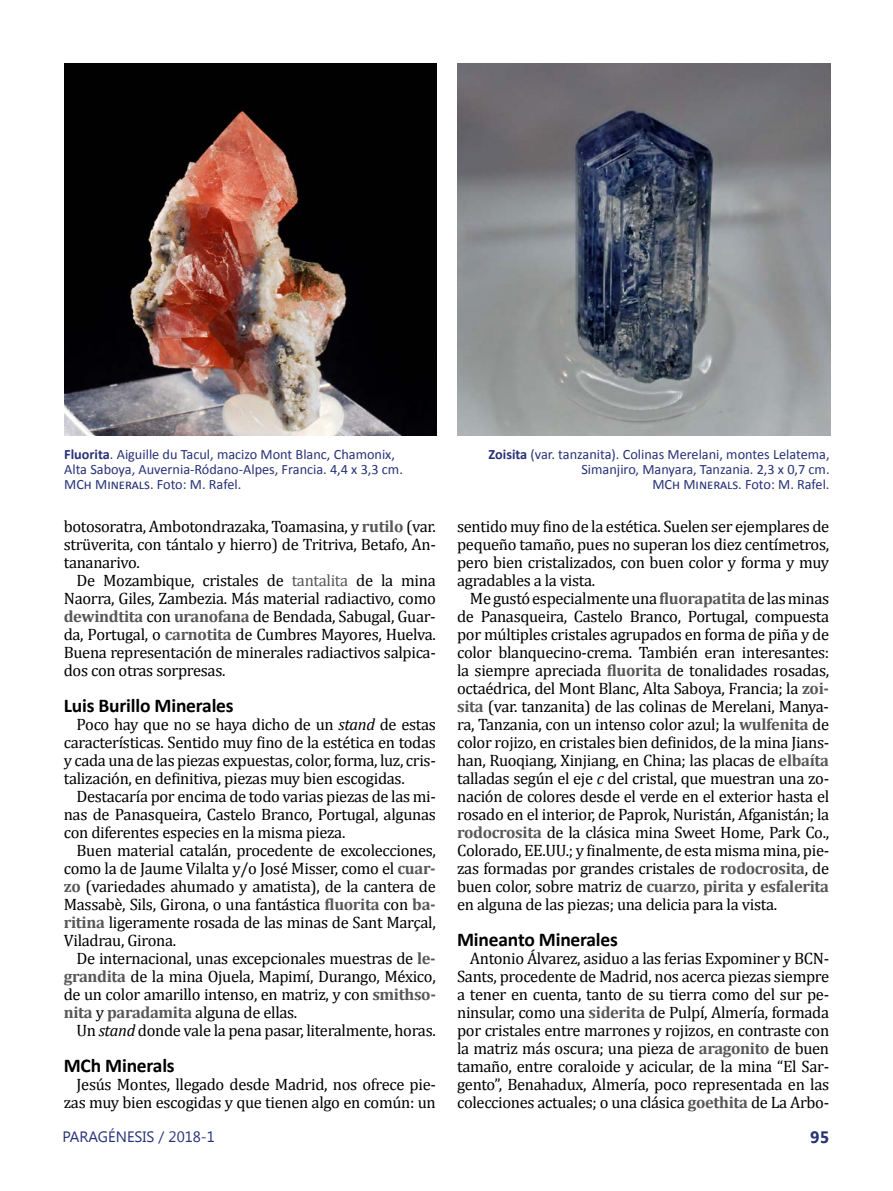
<style>
.page{position:relative;width:893px;height:1191px;background:#fff}
.page>*{position:absolute;margin:0;border:0;box-sizing:border-box;transform-origin:0 0}
.t1{font:700 19.5px "Calibri";letter-spacing:-.01em;color:#000}
.t2{font:16.5px/18px "Cambria";letter-spacing:-.02em;color:#000;text-align:justify}
.t3{font:700 16.5px "Segoe UI";color:#283277}
.t4{font:15px "Segoe UI";color:#283277}
.t5{font:14.25px/15px "Calibri";color:#283277}
.s1{font-weight:700}
.s2{font-weight:700;color:#575757}
.s3{color:#575757}
.s4{font-style:italic}
</style>
<div class="page">
<img style="left:65px;top:64px;width:372px;height:372px">
<img style="left:458px;top:64px;width:372px;height:372px">
<p class="t5" style="left:64px;top:446px;width:340px"><span class="s1">Fluorita</span>. Aiguille du Tacul, macizo Mont Blanc, Chamonix,<br>Alta Saboya, Auvernia-Ródano-Alpes, Francia. 4,4 x 3,3 cm.<br>MCh Minerals. Foto: M. Rafel.</p>
<p class="t5" style="left:488px;top:446px;width:343px;text-align:right"><span class="s1">Zoisita</span> (var. tanzanita). Colinas Merelani, montes Lelatema,<br>Simanjiro, Manyara, Tanzania. 2,3 x 0,7 cm.<br>MCh Minerals. Foto: M. Rafel.</p>
<p class="t2" style="left:64px;top:517px;width:374px">botosoratra, Ambotondrazaka, Toamasina, y <span class="s2">rutilo</span> (var. strüverita, con tántalo y hierro) de Tritriva, Betafo, An&shy;tananarivo.</p>
<p class="t2" style="left:64px;top:571px;width:374px;text-indent:13px">De Mozambique, cristales de <span class="s3">tantalita</span> de la mina Naorra, Giles, Zambezia. Más material radiactivo, como <span class="s2">dewindtita</span> con <span class="s2">uranofana</span> de Bendada, Sabugal, Guar&shy;da, Portugal, o <span class="s2">carnotita</span> de Cumbres Mayores, Huelva.<br>Buena representación de minerales radiactivos salpica&shy;dos con otras sorpresas.</p>
<p class="t1" style="left:64px;top:693px;width:171px">Luis Burillo Minerales</p>
<p class="t2" style="left:64px;top:715px;width:374px;text-indent:13px">Poco hay que no se haya dicho de un <span class="s4">stand</span> de estas características. Sentido muy fino de la estética en todas y cada una de las piezas expuestas, color, forma, luz, cris&shy;talización, en definitiva, piezas muy bien escogidas.</p>
<p class="t2" style="left:64px;top:787px;width:374px;text-indent:13px">Destacaría por encima de todo varias piezas de las mi&shy;nas de Panasqueira, Castelo Branco, Portugal, algunas con diferentes especies en la misma pieza.</p>
<p class="t2" style="left:64px;top:841px;width:374px;text-indent:13px">Buen material catalán, procedente de excolecciones, como la de Jaume Vilalta y/o José Misser, como el <span class="s2">cuar&shy;zo</span> (variedades ahumado y amatista), de la cantera de Massabè, Sils, Girona, o una fantástica <span class="s2">fluorita</span> con <span class="s2">ba&shy;ritina</span> ligeramente rosada de las minas de Sant Marçal, Viladrau, Girona.</p>
<p class="t2" style="left:64px;top:949px;width:374px;text-indent:13px">De internacional, unas excepcionales muestras de <span class="s2">le&shy;grandita</span> de la mina Ojuela, Mapimí, Durango, México, de un color amarillo intenso, en matriz, y con <span class="s2">smithso&shy;nita</span> y <span class="s2">paradamita</span> alguna de ellas.</p>
<p class="t2" style="left:77px;top:1021px;width:361px">Un <span class="s4">stand</span> donde vale la pena pasar, literalmente, horas.</p>
<p class="t1" style="left:64px;top:1053px;width:112px">MCh Minerals</p>
<p class="t2" style="left:64px;top:1075px;width:374px;text-align:right">Jesús Montes, llegado desde Madrid, nos ofrece pie&shy;zas muy bien escogidas y que tienen algo en común: un</p>
<p class="t2" style="left:457px;top:517px;width:374px">sentido muy fino de la estética. Suelen ser ejemplares de pequeño tamaño, pues no superan los diez centímetros, pero bien cristalizados, con buen color y forma y muy agradables a la vista.</p>
<p class="t2" style="left:457px;top:589px;width:374px;text-indent:13px">Me gustó especialmente una <span class="s2">fluorapatita</span> de las minas de Panasqueira, Castelo Branco, Portugal, compuesta por múltiples cristales agrupados en forma de piña y de color blanquecino-crema. También eran interesantes: la siempre apreciada <span class="s2">fluorita</span> de tonalidades rosadas, octaédrica, del Mont Blanc, Alta Saboya, Francia; la <span class="s2">zoi&shy;sita</span> (var. tanzanita) de las colinas de Merelani, Manya&shy;ra, Tanzania, con un intenso color azul; la <span class="s2">wulfenita</span> de color rojizo, en cristales bien definidos, de la mina Jians&shy;han, Ruoqiang, Xinjiang, en China; las placas de <span class="s2">elbaíta </span>talladas según el eje <span class="s4">c</span> del cristal, que muestran una zo&shy;nación de colores desde el verde en el exterior hasta el rosado en el interior, de Paprok, Nuristán, Afganistán; la <span class="s2">rodocrosita</span> de la clásica mina Sweet Home, Park Co., Colorado, EE.UU.; y finalmente, de esta misma mina, pie&shy;zas formadas por grandes cristales de <span class="s2">rodocrosita</span>, de buen color, sobre matriz de <span class="s2">cuarzo</span>, <span class="s2">pirita</span> y <span class="s2">esfalerita </span>en alguna de las piezas; una delicia para la vista.</p>
<p class="t1" style="left:457px;top:927px;width:162px">Mineanto Minerales</p>
<p class="t2" style="left:457px;top:949px;width:374px;text-indent:13px">Antonio Álvarez, asiduo a las ferias Expominer y BCN-Sants, procedente de Madrid, nos acerca piezas siempre a tener en cuenta, tanto de su tierra como del sur pe&shy;ninsular, como una <span class="s2">siderita</span> de Pulpí, Almería, formada por cristales entre marrones y rojizos, en contraste con la matriz más oscura; una pieza de <span class="s2">aragonito</span> de buen tamaño, entre coraloide y acicular, de la mina “El Sar&shy;gento”, Benahadux, Almería, poco representada en las colecciones actuales; o una clásica <span class="s2">goethita</span> de La Arbo-</p>
<p class="t4" style="left:63px;top:1126px;width:154px">PARAGÉNESIS / 2018-1</p>
<p class="t3" style="left:810px;top:1125px;width:20px">95</p>
</div>
